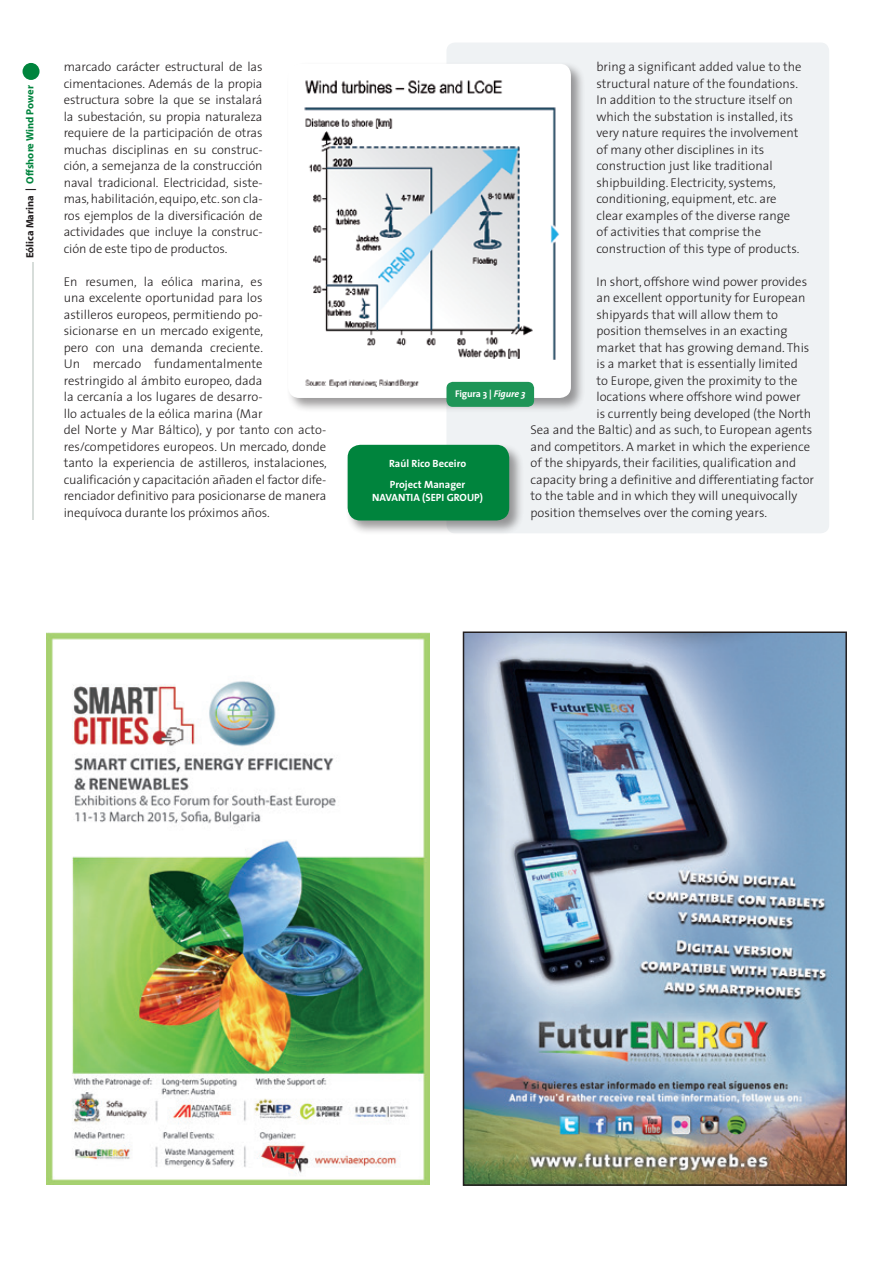
<style>
.page{position:relative;width:893px;height:1263px;background:#fff}
.page>*{position:absolute;margin:0;border:0;box-sizing:border-box;transform-origin:0 0}
.Texto_ingles{font:300 12.75px/16.5px "The Sans";color:#231f20}
.Texto{font:300 12.75px/16.5px "The Sans";color:#231f20;text-align:justify}
.t1{font:700 10.5px/12.6px "The Sans";color:#fff;text-align:center}
.t2{font:700 10.5px "Myriad";color:#00843d}
.t3{font:700 9.75px "The Sans";letter-spacing:-.01em;color:#fff}
.s1{color:#231f20}
.s2{font-style:italic}
</style>
<div class="page">
<div style="left:23px;top:63px;width:17px;height:17px;background:#00843d;border-radius:50%"></div>
<hr style="left:32px;top:262px;width:1px;height:800px;background:#d7ddda">
<div style="left:0;top:520px;width:893px;height:743px;background:#fff"></div>
<img style="left:47px;top:632px;width:383px;height:553px">
<img style="left:466px;top:634px;width:378px;height:549px">
<div style="left:463px;top:631px;width:384px;height:555px;border:2px solid #231f20"></div>
<div style="left:446px;top:43px;width:383px;height:490px;background:#eff2f4;border-radius:9px"></div>
<div style="left:345px;top:442px;width:179px;height:93px;background:#231f20;opacity:.45"></div>
<div style="left:348px;top:445px;width:161px;height:75px;background:#00843d;border-radius:13px"></div>
<div style="left:286px;top:61px;width:299px;height:351px;background:#231f20;opacity:.45"></div>
<div style="left:288px;top:64px;width:283px;height:334px;background:#fff;border-radius:11px"></div>
<img style="left:304px;top:80px;width:255px;height:307px">
<div style="left:446px;top:382px;width:88px;height:25px;background:#1e9557;border-radius:6px"></div>
<p class="t2" style="left:24px;top:258px;width:174px;rotate:-90deg"><span class="s1">Eólica Marina |</span> Offshore Wind Power</p>
<p class="Texto" style="left:64px;top:58px;width:200px">marcado carácter estructural de las cimentaciones. Además de la propia estructura sobre la que se instalará la subestación, su propia naturaleza requiere de la participación de otras muchas disciplinas en su construc&shy;ción, a semejanza de la construcción naval tradicional. Electricidad, siste&shy;mas, habilitación, equipo, etc. son cla&shy;ros ejemplos de la diversificación de actividades que incluye la construc&shy;ción de este tipo de productos.</p>
<p class="Texto" style="left:64px;top:273px;width:265px;text-align:left">En resumen, la eólica marina, es<br>una excelente oportunidad para los<br>astilleros europeos, permitiendo po-<br>sicionarse en un mercado exigente,<br>pero con una demanda creciente.<br>Un mercado fundamentalmente<br>restringido al ámbito europeo, dada<br>la cercanía a los lugares de desarro-<br>llo actuales de la eólica marina (Mar<br>del Norte y Mar Báltico), y por tanto con acto&shy;res/competidores europeos. Un mercado, donde tanto la experiencia de astilleros, instalaciones, cualificación y capacitación añaden el factor dife&shy;renciador definitivo para posicionarse de manera inequívoca durante los próximos años.</p>
<p class="Texto_ingles" style="left:596px;top:58px;width:207px">bring a significant added value to the structural nature of the foundations.<br>In addition to the structure itself on which the substation is installed, its very nature requires the involvement of many other disciplines in its construction just like traditional shipbuilding. Electricity, systems, conditioning, equipment, etc. are clear examples of the diverse range of activities that comprise the construction of this type of products.</p>
<p class="Texto_ingles" style="left:596px;top:273px;width:212px">In short, offshore wind power provides</p>
<p class="Texto_ingles" style="left:596px;top:289px;width:210px">an excellent opportunity for European</p>
<p class="Texto_ingles" style="left:596px;top:306px;width:183px">shipyards that will allow them to</p>
<p class="Texto_ingles" style="left:596px;top:322px;width:193px">position themselves in an exacting</p>
<p class="Texto_ingles" style="left:596px;top:339px;width:214px">market that has growing demand. This</p>
<p class="Texto_ingles" style="left:596px;top:355px;width:203px">is a market that is essentially limited</p>
<p class="Texto_ingles" style="left:596px;top:372px;width:203px">to Europe, given the proximity to the</p>
<p class="Texto_ingles" style="left:596px;top:388px;width:206px">locations where offshore wind power</p>
<p class="Texto_ingles" style="left:596px;top:405px;width:216px">is currently being developed (the North</p>
<p class="Texto_ingles" style="left:530px;top:421px;width:283px">Sea and the Baltic) and as such, to European agents</p>
<p class="Texto_ingles" style="left:530px;top:438px;width:281px">and competitors. A market in which the experience</p>
<p class="Texto_ingles" style="left:530px;top:454px;width:267px">of the shipyards, their facilities, qualification and</p>
<p class="Texto_ingles" style="left:530px;top:471px;width:285px">capacity bring a definitive and differentiating factor</p>
<p class="Texto_ingles" style="left:530px;top:487px;width:268px">to the table and in which they will unequivocally</p>
<p class="Texto_ingles" style="left:530px;top:504px;width:238px">position themselves over the coming years.</p>
<p class="t3" style="left:455px;top:385px;width:72px">Figura 3 | <span class="s2">Figure 3</span></p>
<p class="t1" style="left:389px;top:457px;width:79px">Raúl Rico Beceiro</p>
<p class="t1" style="left:372px;top:478px;width:112px">Project Manager<br>NAVANTIA (SEPI GROUP)</p>
</div>
